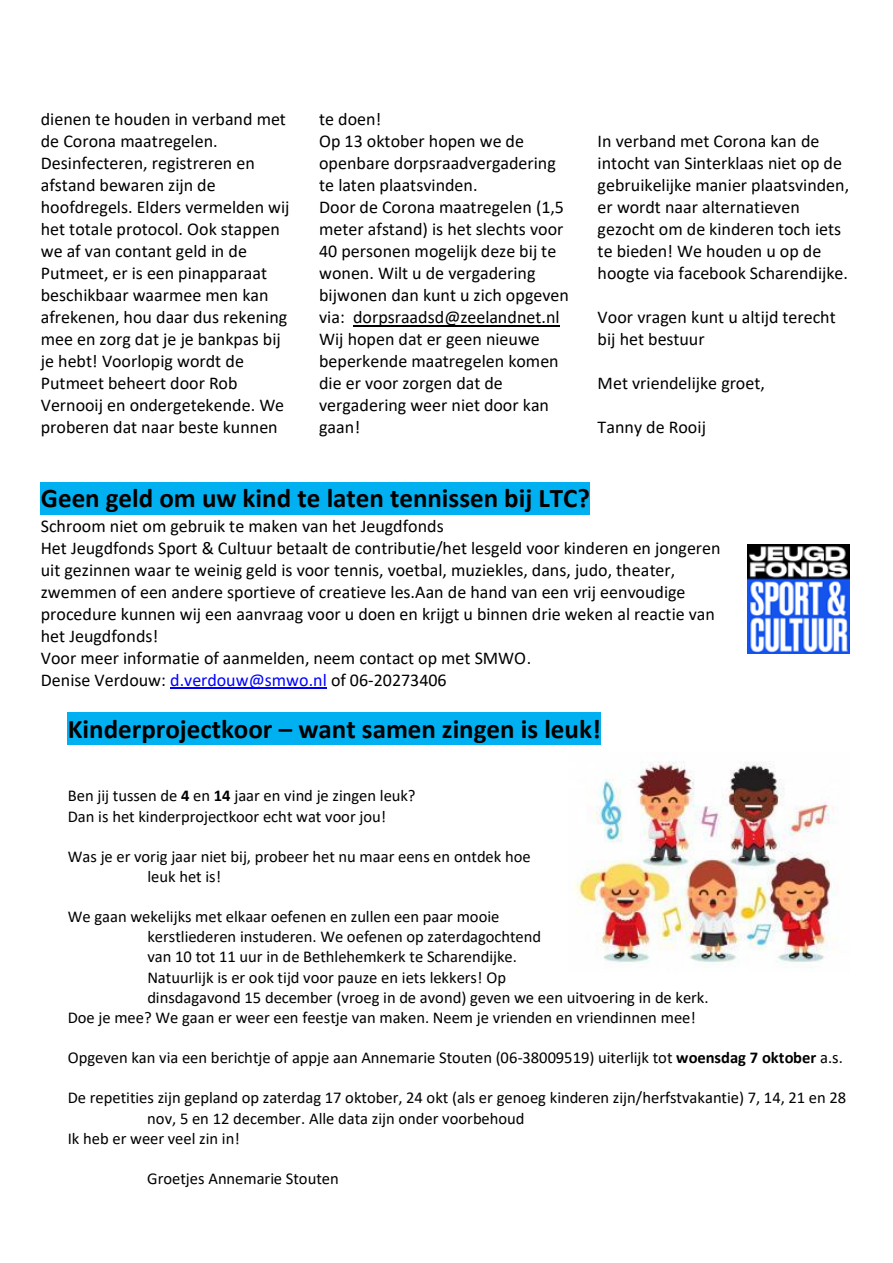
<style>
.page{position:relative;width:893px;height:1263px;background:#fff}
.page>*{position:absolute;margin:0;border:0;box-sizing:border-box;transform-origin:0 0}
.t1{font:700 27px "Calibri";color:#000}
.t2{font:18px/22px "Calibri";color:#000}
.t3{font:16.5px/20.1px "Calibri";color:#000}
.s1{color:#00f}
.s2{font-weight:700}
</style>
<div class="page">
<img style="left:574px;top:761px;width:262px;height:207px">
<hr style="left:353px;top:325px;width:207px;height:1px;background:#000">
<div style="left:41px;top:482px;width:549px;height:32px;background:#00b0f0"></div>
<hr style="left:170px;top:688px;width:157px;height:1px;background:#00f">
<div style="left:68px;top:712px;width:533px;height:33px;background:#00b0f0"></div>
<img style="left:747px;top:544px;width:102px;height:109px">
<p class="t2" style="left:41px;top:108px;width:250px">dienen te houden in verband met de Corona maatregelen.<br>Desinfecteren, registreren en afstand bewaren zijn de hoofdregels. Elders vermelden wij het totale protocol. Ook stappen we af van contant geld in de<br>Putmeet, er is een pinapparaat beschikbaar waarmee men kan afrekenen, hou daar dus rekening mee en zorg dat je je bankpas bij je hebt! Voorlopig wordt de<br>Putmeet beheert door Rob<br>Vernooij en ondergetekende. We proberen dat naar beste kunnen</p>
<p class="t2" style="left:319px;top:108px;width:251px">te doen!<br>Op 13 oktober hopen we de openbare dorpsraadvergadering te laten plaatsvinden.<br>Door de Corona maatregelen (1,5 meter afstand) is het slechts voor<br>40 personen mogelijk deze bij te wonen. Wilt u de vergadering bijwonen dan kunt u zich opgeven via: dorpsraadsd@zeelandnet.nl<br>Wij hopen dat er geen nieuwe beperkende maatregelen komen die er voor zorgen dat de vergadering weer niet door kan gaan!</p>
<p class="t2" style="left:598px;top:130px;width:253px">In verband met Corona kan de intocht van Sinterklaas niet op de gebruikelijke manier plaatsvinden, er wordt naar alternatieven gezocht om de kinderen toch iets te bieden! We houden u op de hoogte via facebook Scharendijke.</p>
<p class="t2" style="left:598px;top:306px;width:240px">Voor vragen kunt u altijd terecht bij het bestuur</p>
<p class="t2" style="left:598px;top:371px;width:169px">Met vriendelijke groet,</p>
<p class="t2" style="left:598px;top:415px;width:110px">Tanny de Rooij</p>
<h1 class="t1" style="left:41px;top:479px;width:551px">Geen geld om uw kind te laten tennissen bij LTC?</h1>
<p class="t2" style="left:41px;top:514px;width:681px">Schroom niet om gebruik te maken van het Jeugdfonds<br>Het Jeugdfonds Sport &amp; Cultuur betaalt de contributie/het lesgeld voor kinderen en jongeren uit gezinnen waar te weinig geld is voor tennis, voetbal, muziekles, dans, judo, theater, zwemmen of een andere sportieve of creatieve les.Aan de hand van een vrij eenvoudige procedure kunnen wij een aanvraag voor u doen en krijgt u binnen drie weken al reactie van het Jeugdfonds!<br>Voor meer informatie of aanmelden, neem contact op met SMWO.<br>Denise Verdouw: <span class="s1">d.verdouw@smwo.nl</span> of 06-20273406</p>
<h1 class="t1" style="left:68px;top:710px;width:535px">Kinderprojectkoor – want samen zingen is leuk!</h1>
<p class="t3" style="left:68px;top:785px;width:349px">Ben jij tussen de <span class="s2">4</span> en <span class="s2">14</span> jaar en vind je zingen leuk?<br>Dan is het kinderprojectkoor echt wat voor jou!</p>
<p class="t3" style="left:147px;top:846px;width:385px;text-indent:-80px">Was je er vorig jaar niet bij, probeer het nu maar eens en ontdek hoe leuk het is!</p>
<p class="t3" style="left:68px;top:906px;width:433px">We gaan wekelijks met elkaar oefenen en zullen een paar mooie</p>
<p class="t3" style="left:147px;top:926px;width:395px">kerstliederen instuderen. We oefenen op zaterdagochtend</p>
<p class="t3" style="left:147px;top:946px;width:371px">van 10 tot 11 uur in de Bethlehemkerk te Scharendijke.</p>
<p class="t3" style="left:147px;top:967px;width:360px">Natuurlijk is er ook tijd voor pauze en iets lekkers! Op</p>
<p class="t3" style="left:147px;top:987px;width:563px">dinsdagavond 15 december (vroeg in de avond) geven we een uitvoering in de kerk.</p>
<p class="t3" style="left:68px;top:1007px;width:629px">Doe je mee? We gaan er weer een feestje van maken. Neem je vrienden en vriendinnen mee!</p>
<p class="t3" style="left:68px;top:1047px;width:777px">Opgeven kan via een berichtje of appje aan Annemarie Stouten (06-38009519) uiterlijk tot <span class="s2">woensdag 7 oktober</span> a.s.</p>
<p class="t3" style="left:68px;top:1087px;width:780px">De repetities zijn gepland op zaterdag 17 oktober, 24 okt (als er genoeg kinderen zijn/herfstvakantie) 7, 14, 21 en 28</p>
<p class="t3" style="left:147px;top:1108px;width:379px">nov, 5 en 12 december. Alle data zijn onder voorbehoud</p>
<p class="t3" style="left:68px;top:1128px;width:174px">Ik heb er weer veel zin in!</p>
<p class="t3" style="left:147px;top:1168px;width:193px">Groetjes Annemarie Stouten</p>
</div>
